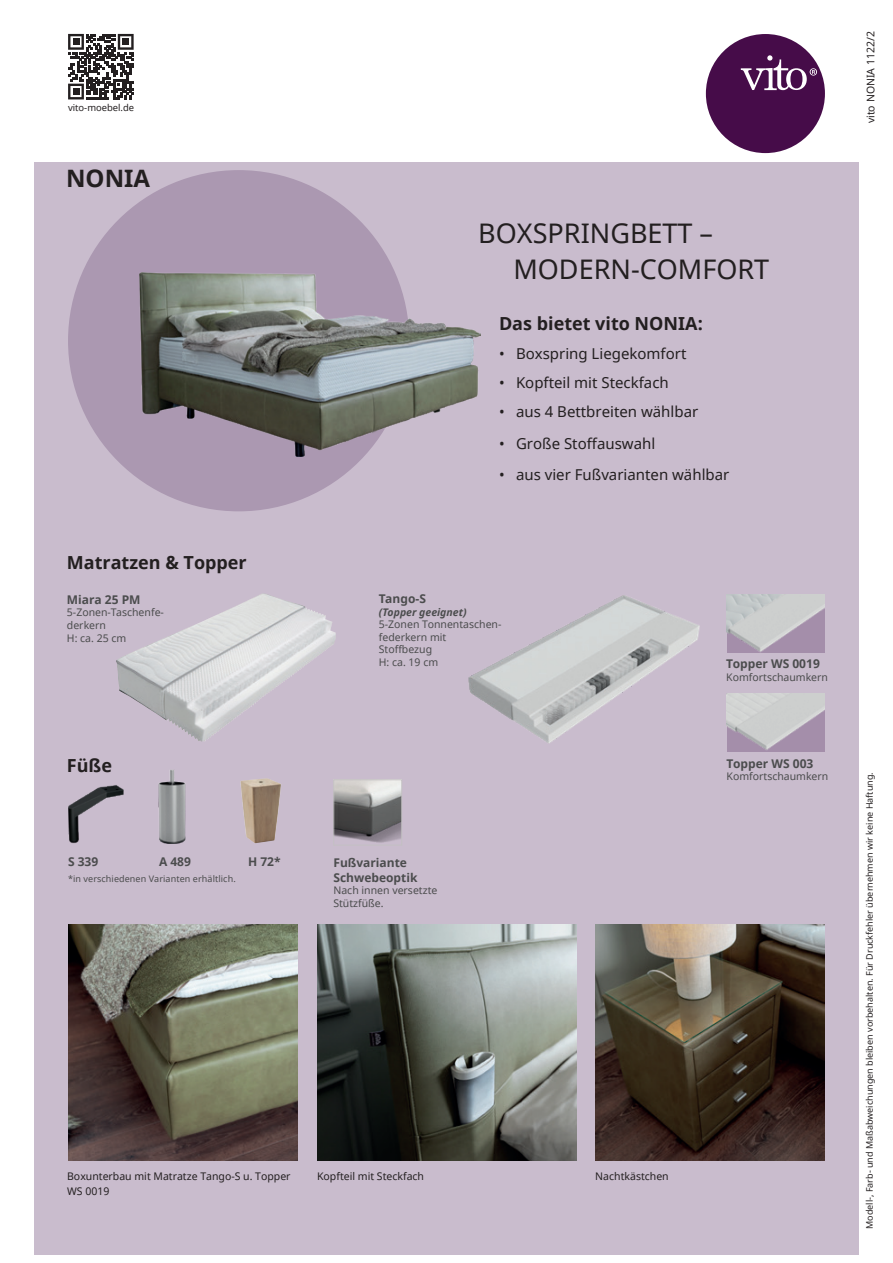
<style>
.page{position:relative;width:893px;height:1263px;background:#fff}
.page>*{position:absolute;margin:0;border:0;box-sizing:border-box;transform-origin:0 0}
.t1{font:27px/36px "Noto Sans";color:#231f20}
.t2{font:700 24px "Noto Sans";color:#231f20}
.t3{font:700 18px "Noto Sans";color:#231f20}
.t4{font:15px "Noto Sans";color:#231f20}
.t5{font:700 12px/14.4px "Noto Sans";color:#4b4c4d}
.t6{font:10.5px/12.6px "Noto Sans";color:#4b4c4d}
.t7{font:10.5px/15px "Noto Sans";color:#231f20}
.t8{font:italic 700 10.5px "Noto Sans";color:#4b4c4d}
.t9{font:9.45px "Noto Sans";color:#231f20}
.t10{font:9px "Noto Sans";color:#231f20}
.t11{font:9px "Noto Sans";letter-spacing:.01em;color:#4b4c4d}
</style>
<div class="page">
<div style="left:34px;top:162px;width:825px;height:1092px;background:#c9bccd"></div>
<svg style="left:68px;top:34px;width:66px;height:65px"></svg>
<div style="left:73px;top:38px;width:6px;height:7px;background:#231f20"></div>
<div style="left:122px;top:38px;width:7px;height:7px;background:#231f20"></div>
<div style="left:73px;top:88px;width:6px;height:7px;background:#231f20"></div>
<div style="left:706px;top:34px;width:119px;height:119px;background:#460c49;border-radius:50%"></div>
<svg style="left:741px;top:55px;width:76px;height:35px"></svg>
<div style="left:68px;top:170px;width:341px;height:341px;background:#ab98b1;border-radius:50%"></div>
<img style="left:68px;top:785px;width:56px;height:59px">
<img style="left:158px;top:770px;width:28px;height:73px">
<img style="left:240px;top:778px;width:41px;height:65px">
<img style="left:139px;top:273px;width:341px;height:184px">
<img style="left:116px;top:594px;width:146px;height:148px">
<img style="left:468px;top:595px;width:232px;height:148px">
<img style="left:68px;top:925px;width:230px;height:235px">
<img style="left:317px;top:925px;width:259px;height:235px">
<img style="left:595px;top:925px;width:230px;height:235px">
<img style="left:727px;top:694px;width:97px;height:58px">
<img style="left:727px;top:595px;width:97px;height:58px">
<img style="left:335px;top:781px;width:65px;height:62px">
<div style="left:333px;top:779px;width:69px;height:66px;border:1px solid #c3c0c3"></div>
<p class="t9" style="left:68px;top:102px;width:68px">vito-moebel.de</p>
<h2 class="t2" style="left:66px;top:162px;width:86px">NONIA</h2>
<h3 class="t3" style="left:67px;top:550px;width:181px">Matratzen &amp; Topper</h3>
<p class="t5" style="left:67px;top:592px;width:75px">Miara 25 PM</p>
<p class="t6" style="left:67px;top:606px;width:99px">5-Zonen-Taschenfe&shy;derkern<br>H: ca. 25 cm</p>
<h3 class="t3" style="left:67px;top:752px;width:47px">Füße</h3>
<p class="t5" style="left:68px;top:854px;width:32px">S 339</p>
<p class="t5" style="left:159px;top:854px;width:33px">A 489</p>
<p class="t5" style="left:248px;top:854px;width:34px">H 72*</p>
<p class="t11" style="left:68px;top:872px;width:169px">*in verschiedenen Varianten erhältlich.</p>
<h1 class="t1" style="left:513px;top:215px;width:257px;text-indent:-35px">BOXSPRINGBETT –<br>MODERN-COMFORT</h1>
<h3 class="t3" style="left:499px;top:311px;width:205px">Das bietet vito NONIA:</h3>
<h3 class="t4" style="left:499px;top:343px;width:189px">• Boxspring Liegekomfort</h3>
<h3 class="t4" style="left:499px;top:372px;width:171px">• Kopfteil mit Steckfach</h3>
<h3 class="t4" style="left:499px;top:402px;width:201px">• aus 4 Bettbreiten wählbar</h3>
<h3 class="t4" style="left:499px;top:433px;width:158px">• Große Stoffauswahl</h3>
<h3 class="t4" style="left:499px;top:464px;width:232px">• aus vier Fußvarianten wählbar</h3>
<p class="t5" style="left:379px;top:591px;width:49px">Tango-S</p>
<p class="t8" style="left:379px;top:604px;width:89px">(Topper geeignet)</p>
<p class="t6" style="left:379px;top:618px;width:124px">5-Zonen Tonnentaschen&shy;federkern mit<br>Stoffbezug<br>H: ca. 19 cm</p>
<p class="t5" style="left:333px;top:855px;width:86px">Fußvariante<br>Schwebeoptik</p>
<p class="t6" style="left:333px;top:884px;width:105px">Nach innen versetzte<br>Stützfüße.</p>
<p class="t5" style="left:726px;top:656px;width:95px">Topper WS 0019</p>
<p class="t6" style="left:726px;top:670px;width:103px">Komfortschaumkern</p>
<p class="t5" style="left:727px;top:756px;width:88px">Topper WS 003</p>
<p class="t6" style="left:727px;top:770px;width:103px">Komfortschaumkern</p>
<p class="t7" style="left:67px;top:1168px;width:225px">Boxunterbau mit Matratze Tango-S u. Topper<br>WS 0019</p>
<p class="t7" style="left:317px;top:1168px;width:108px">Kopfteil mit Steckfach</p>
<p class="t7" style="left:595px;top:1168px;width:75px">Nachtkästchen</p>
<p class="t7" style="left:863px;top:123px;width:93px;rotate:-90deg">vito NONIA 1122/2</p>
<p class="t10" style="left:863px;top:1229px;width:458px;rotate:-90deg">Modell-, Farb- und Maßabweichungen bleiben vorbehalten. Für Druckfehler übernehmen wir keine Haftung.</p>
</div>
